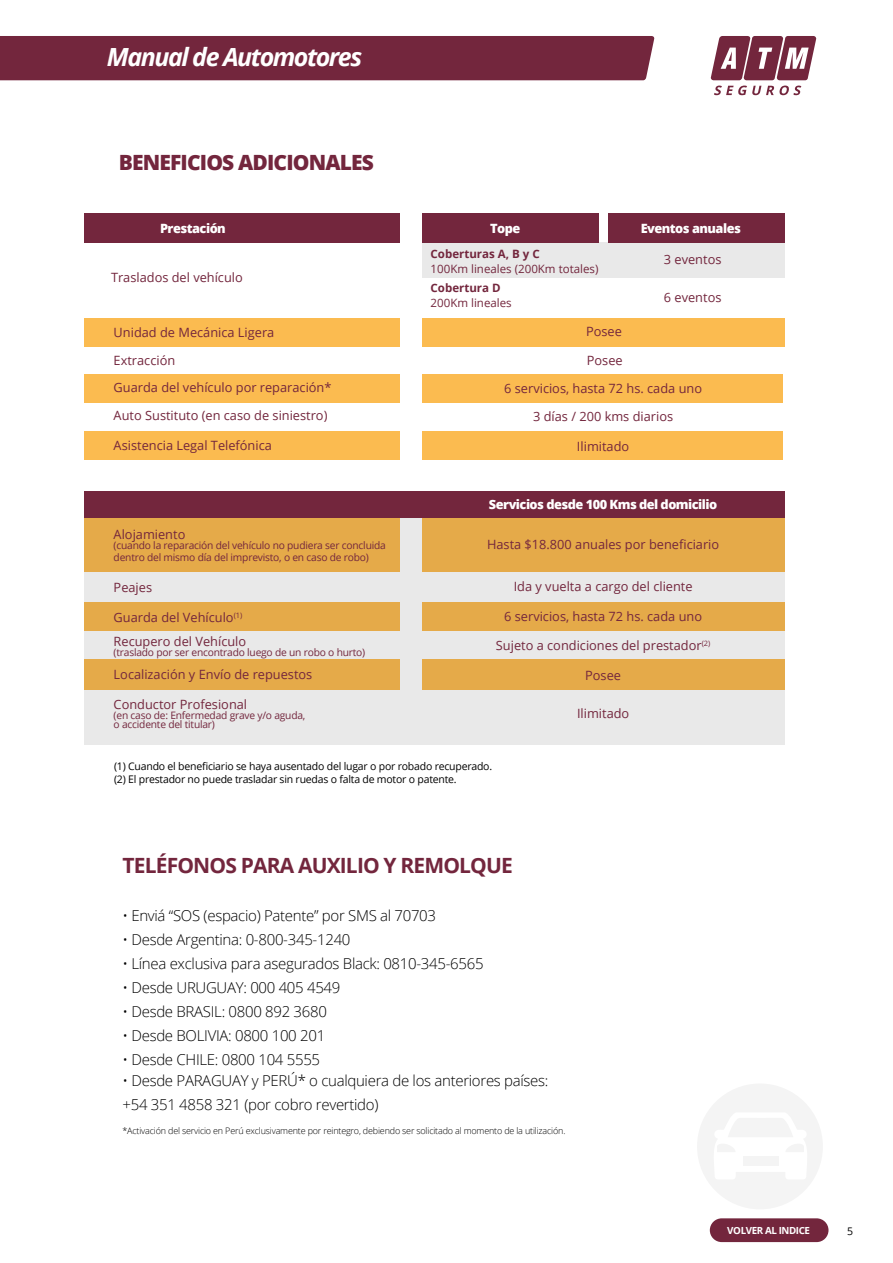
<style>
.page{position:relative;width:893px;height:1263px;background:#fff}
.page>*{position:absolute;margin:0;border:0;box-sizing:border-box;transform-origin:0 0}
.t1{font:italic 700 25.05px "Open Sans";letter-spacing:-.06em;color:#fff}
.t2{font:700 21px "Open Sans";letter-spacing:-.04em;color:#73263d}
.t3{font:800 21px "Open Sans";letter-spacing:-.04em;color:#73263d}
.t4{font:300 15px/24px "Open Sans";letter-spacing:-.02em;color:#000}
.t5{font:12.75px/27.9px "Open Sans";color:#73263d}
.t6{font:800 12.75px "Open Sans";letter-spacing:-.04em;color:#fff}
.t7{font:11.55px "Open Sans";color:#73263d}
.t8{font:700 11.55px "Open Sans";color:#73263d}
.t9{font:10.5px/12.6px "Open Sans";letter-spacing:-.02em;color:#000}
.t10{font:10.5px "Open Sans";color:#000}
.t11{font:10.2px/12.1px "Open Sans";letter-spacing:-.02em;color:#73263d}
.t12{font:700 9.75px "Open Sans";letter-spacing:-.04em;color:#fff}
.t13{font:300 9px "Open Sans";letter-spacing:-.02em;color:#000}
</style>
<div class="page">
<div style="left:0;top:36px;width:654px;height:44px;background:#73263d"></div>
<svg style="left:84px;top:516px;width:701px;height:229px;background:#e6c99a"></svg>
<svg style="left:697px;top:1084px;width:125px;height:125px"></svg>
<svg style="left:711px;top:36px;width:105px;height:44px"></svg>
<svg style="left:714px;top:86px;width:87px;height:9px"></svg>
<div style="left:423px;top:243px;width:362px;height:35px;background:#e9e9e9"></div>
<div style="left:85px;top:214px;width:315px;height:29px;background:#73263d"></div>
<div style="left:85px;top:491px;width:700px;height:26px;background:#73263d"></div>
<div style="left:422px;top:214px;width:177px;height:29px;background:#73263d"></div>
<div style="left:608px;top:214px;width:177px;height:29px;background:#73263d"></div>
<div style="left:85px;top:318px;width:315px;height:29px;background:#fbbb50"></div>
<div style="left:422px;top:318px;width:363px;height:29px;background:#fbbb50"></div>
<div style="left:85px;top:375px;width:315px;height:28px;background:#fbbb50"></div>
<div style="left:422px;top:375px;width:361px;height:28px;background:#fbbb50"></div>
<div style="left:85px;top:432px;width:315px;height:28px;background:#fbbb50"></div>
<div style="left:422px;top:432px;width:361px;height:28px;background:#fbbb50"></div>
<div style="left:710px;top:1218px;width:118px;height:24px;background:#73263d;border-radius:12px"></div>
<h1 class="t1" style="left:107px;top:39px;width:257px">Manual de Automotores</h1>
<h2 class="t3" style="left:119px;top:146px;width:257px">BENEFICIOS ADICIONALES</h2>
<p class="t6" style="left:160px;top:218px;width:67px">Prestación</p>
<p class="t6" style="left:490px;top:218px;width:32px">Tope</p>
<p class="t6" style="left:641px;top:218px;width:102px">Eventos anuales</p>
<p class="t5" style="left:111px;top:263px;width:133px">Traslados del vehículo</p>
<p class="t5" style="left:114px;top:318px;width:219px">Unidad de Mecánica Ligera<br>Extracción<br>Guarda del vehículo por reparación*<br>Auto Sustituto (en caso de siniestro)</p>
<p class="t5" style="left:114px;top:431px;width:160px">Asistencia Legal Telefónica</p>
<p class="t5" style="left:114px;top:520px;width:73px">Alojamiento</p>
<p class="t11" style="left:114px;top:539px;width:274px">(cuando la reparación del vehículo no pudiera ser concluida dentro del mismo día del imprevisto, o en caso de robo)</p>
<p class="t5" style="left:114px;top:573px;width:40px">Peajes</p>
<p class="t5" style="left:114px;top:605px;width:134px;line-height:24px">Guarda del Vehículo<sup>(1)<br></sup>Recupero del Vehículo</p>
<p class="t11" style="left:114px;top:646px;width:253px">(traslado por ser encontrado luego de un robo o hurto)</p>
<p class="t5" style="left:114px;top:660px;width:200px">Localización y Envío de repuestos</p>
<p class="t5" style="left:114px;top:690px;width:135px">Conductor Profesional</p>
<p class="t11" style="left:114px;top:710px;width:193px;line-height:9.6px">(en caso de: Enfermedad grave y/o aguda, o accidente del titular)</p>
<p class="t8" style="left:431px;top:245px;width:111px">Coberturas A, B y C</p>
<p class="t7" style="left:431px;top:261px;width:169px">100Km lineales (200Km totales)</p>
<p class="t8" style="left:431px;top:280px;width:72px">Cobertura D</p>
<p class="t7" style="left:431px;top:295px;width:83px">200Km lineales</p>
<p class="t5" style="left:586px;top:317px;width:37px">Posee</p>
<p class="t5" style="left:504px;top:346px;width:199px;text-align:center">Posee<br>6 servicios, hasta 72 hs. cada uno<br>3 días / 200 kms diarios</p>
<p class="t5" style="left:577px;top:432px;width:54px">Ilimitado</p>
<p class="t5" style="left:664px;top:245px;width:59px">3 eventos</p>
<p class="t5" style="left:664px;top:283px;width:59px">6 eventos</p>
<p class="t6" style="left:489px;top:494px;width:230px">Servicios desde 100 Kms del domicilio</p>
<p class="t5" style="left:487px;top:530px;width:234px">Hasta $18.800 anuales por beneficiario</p>
<p class="t5" style="left:514px;top:572px;width:180px">Ida y vuelta a cargo del cliente</p>
<p class="t5" style="left:504px;top:602px;width:199px">6 servicios, hasta 72 hs. cada uno</p>
<p class="t5" style="left:496px;top:631px;width:216px">Sujeto a condiciones del prestador<sup>(2)</sup></p>
<p class="t5" style="left:585px;top:661px;width:37px">Posee</p>
<p class="t5" style="left:577px;top:699px;width:54px">Ilimitado</p>
<p class="t9" style="left:114px;top:760px;width:380px">(1) Cuando el beneficiario se haya ausentado del lugar o por robado recuperado. (2) El prestador no puede trasladar sin ruedas o falta de motor o patente.</p>
<h2 class="t2" style="left:122px;top:850px;width:392px">TELÉFONOS PARA AUXILIO Y REMOLQUE</h2>
<p class="t4" style="left:122px;top:903px;width:315px">• Enviá “SOS (espacio) Patente” por SMS al 70703</p>
<p class="t4" style="left:122px;top:927px;width:229px">• Desde Argentina: 0-800-345-1240</p>
<p class="t4" style="left:122px;top:951px;width:363px">• Línea exclusiva para asegurados Black: 0810-345-6565</p>
<p class="t4" style="left:122px;top:975px;width:219px">• Desde URUGUAY: 000 405 4549</p>
<p class="t4" style="left:122px;top:999px;width:206px">• Desde BRASIL: 0800 892 3680</p>
<p class="t4" style="left:122px;top:1023px;width:204px">• Desde BOLIVIA: 0800 100 201</p>
<p class="t4" style="left:122px;top:1047px;width:199px">• Desde CHILE: 0800 104 5555</p>
<p class="t4" style="left:122px;top:1068px;width:427px">• Desde PARAGUAY y PERÚ* o cualquiera de los anteriores países: +54 351 4858 321 (por cobro revertido)</p>
<p class="t13" style="left:122px;top:1124px;width:444px">*Activación del servicio en Perú exclusivamente por reintegro, debiendo ser solicitado al momento de la utilización.</p>
<p class="t12" style="left:727px;top:1223px;width:84px">VOLVER AL INDICE</p>
<p class="t10" style="left:847px;top:1224px;width:8px">5</p>
</div>
